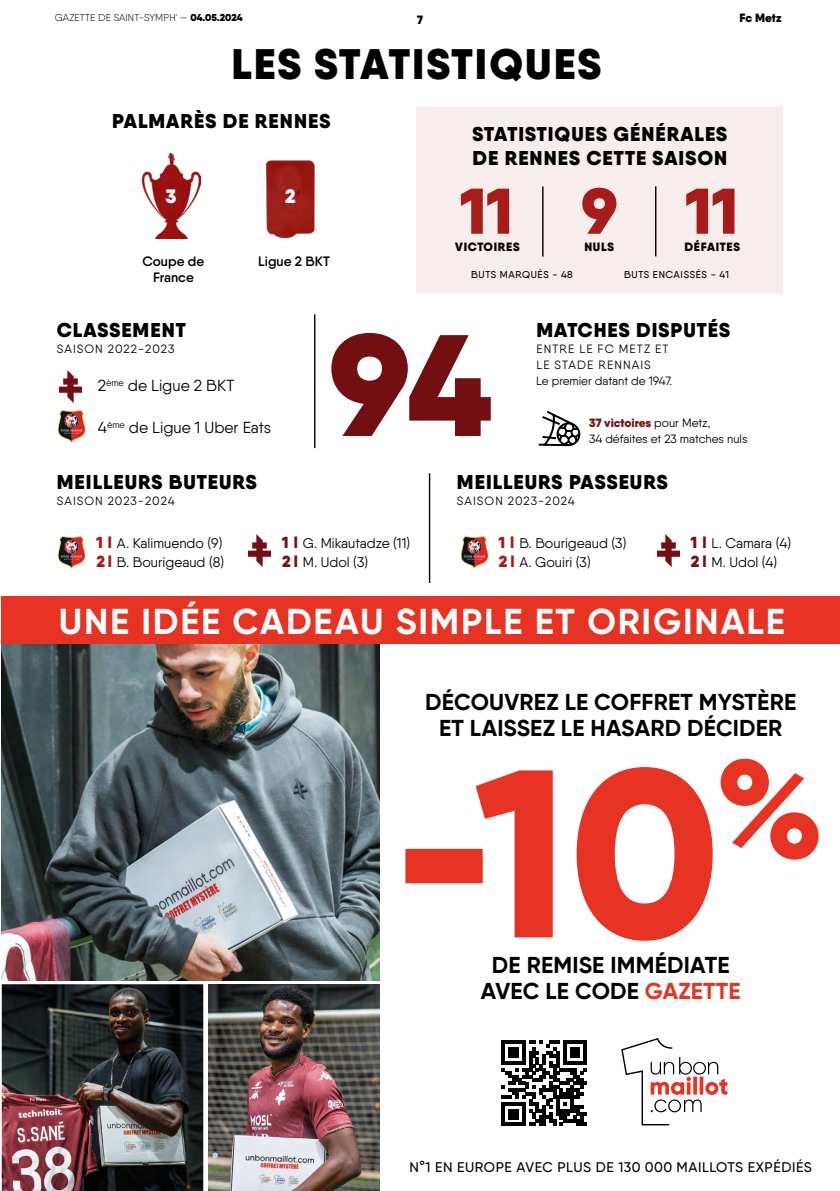
<style>
.page{position:relative;width:840px;height:1191px;background:#fff}
.page>*{position:absolute;margin:0;border:0;box-sizing:border-box;transform-origin:0 0}
.t1{font:900 144px "Qanelas";color:#720f13}
.t2{font:900 64.4px "Qanelas";color:#a81b1b}
.t3{font:900 42.6px "Qanelas";letter-spacing:.05em;color:#000}
.t4{font:700 36px "Gilroy";letter-spacing:.05em;color:#fff}
.t5{font:700 23px/26px "Gilroy";letter-spacing:.01em;color:#000;text-align:center}
.t6{font:900 20px/24px "Qanelas";letter-spacing:.05em;color:#020203}
.t7{font:900 20px "Qanelas";letter-spacing:.05em;color:#000}
.t8{font:900 19.4px "Qanelas";color:#fff}
.t9{font:16px "Qanelas";color:#000}
.t10{font:14px/19.2px "Qanelas";color:#000}
.t11{font:500 14px "Gilroy";letter-spacing:.04em;color:#000}
.t12{font:600 13.6px/16.4px "Qanelas";color:#000;text-align:center}
.t13{font:12px/16px "Qanelas";letter-spacing:.09em;color:#000}
.t14{font:12px/16px "Qanelas";color:#000}
.t15{font:12px "Qanelas";letter-spacing:.08em;color:#020203}
.t16{font:900 12px "Qanelas";letter-spacing:.06em;color:#000}
.t17{font:12px "Qanelas";letter-spacing:.08em;color:#000}
.t18{font:300 10px "Qanelas";letter-spacing:.01em;color:#000}
.t19{font:500 10px "Qanelas";letter-spacing:.06em;color:#000}
.s1{font-weight:900}
.s2{font-weight:900;color:#781615}
.s3{font-weight:900;font-size:16px;color:#a81b1b}
.s4{font-weight:900;font-size:16px;color:#711514}
.s5{color:#e63323}
</style>
<div class="page">
<img style="left:60px;top:371px;width:22px;height:32px">
<hr style="left:314px;top:314px;width:1px;height:134px;background:#000">
<svg style="left:538px;top:410px;width:43px;height:37px"></svg>
<img style="left:248px;top:535px;width:22px;height:32px">
<img style="left:657px;top:535px;width:21px;height:32px">
<hr style="left:428px;top:473px;width:2px;height:110px;background:#000">
<img style="left:2px;top:643px;width:377px;height:337px">
<svg style="left:405px;top:758px;width:413px;height:182px"></svg>
<img style="left:209px;top:984px;width:170px;height:207px">
<div style="left:2px;top:596px;width:837px;height:47px;background:#e63323"></div>
<svg style="left:501px;top:1040px;width:85px;height:86px"></svg>
<svg style="left:621px;top:1038px;width:106px;height:87px"></svg>
<img style="left:2px;top:984px;width:201px;height:207px">
<img style="left:123px;top:1139px;width:43px;height:14px">
<img style="left:107px;top:1122px;width:19px;height:6px">
<img style="left:58px;top:410px;width:26px;height:33px">
<img style="left:142px;top:153px;width:58px;height:86px">
<img style="left:265px;top:160px;width:50px;height:77px">
<div style="left:416px;top:106px;width:366px;height:188px;background:#f8eded"></div>
<hr style="left:542px;top:186px;width:1px;height:70px;background:#000">
<hr style="left:654px;top:186px;width:2px;height:70px;background:#000">
<img style="left:58px;top:537px;width:26px;height:32px">
<img style="left:461px;top:537px;width:26px;height:32px">
<p class="t18" style="left:55px;top:11px;width:189px">GAZETTE DE SAINT-SYMPH' — <span class="s1">04.05.2024</span></p>
<p class="t16" style="left:739px;top:10px;width:43px">Fc Metz</p>
<p class="t16" style="left:417px;top:12px;width:7px">7</p>
<h3 class="t3" style="left:231px;top:36px;width:371px">LES STATISTIQUES</h3>
<h3 class="t6" style="left:112px;top:109px;width:219px">PALMARÈS DE RENNES</h3>
<h3 class="t8" style="left:166px;top:184px;width:12px">3</h3>
<p class="t12" style="left:142px;top:253px;width:63px">Coupe de<br>France</p>
<h3 class="t8" style="left:285px;top:184px;width:12px">2</h3>
<p class="t12" style="left:258px;top:253px;width:73px">Ligue 2 BKT</p>
<h3 class="t6" style="left:472px;top:122px;width:256px">STATISTIQUES GÉNÉRALES<br>DE RENNES CETTE SAISON</h3>
<h2 class="t2" style="left:460px;top:169px;width:54px">11</h2>
<p class="t16" style="left:455px;top:239px;width:66px">VICTOIRES</p>
<h2 class="t2" style="left:581px;top:169px;width:38px">9</h2>
<p class="t16" style="left:584px;top:239px;width:31px">NULS</p>
<h2 class="t2" style="left:685px;top:169px;width:54px">11</h2>
<p class="t16" style="left:684px;top:239px;width:57px">DÉFAITES</p>
<p class="t19" style="left:471px;top:268px;width:103px">BUTS MARQUÉS - 48</p>
<p class="t19" style="left:623px;top:268px;width:106px">BUTS ENCAISSÉS - 41</p>
<h3 class="t7" style="left:57px;top:317px;width:130px">CLASSEMENT</h3>
<p class="t17" style="left:57px;top:341px;width:119px">SAISON 2022-2023</p>
<p class="t9" style="left:98px;top:375px;width:138px">2<sup>ème</sup> de Ligue 2 BKT</p>
<p class="t9" style="left:98px;top:418px;width:175px">4<sup>ème</sup> de Ligue 1 Uber Eats</p>
<h1 class="t1" style="left:329px;top:292px;width:164px">94</h1>
<h3 class="t7" style="left:536px;top:317px;width:195px">MATCHES DISPUTÉS</h3>
<p class="t13" style="left:536px;top:341px;width:137px">ENTRE LE FC METZ ET<br>LE STADE RENNAIS<br>Le premier datant de 1947.</p>
<p class="t14" style="left:588px;top:415px;width:160px"><span class="s2">37 victoires</span> pour Metz,<br>34 défaites et 23 matches nuls</p>
<h3 class="t6" style="left:57px;top:470px;width:201px">MEILLEURS BUTEURS</h3>
<p class="t15" style="left:57px;top:494px;width:119px">SAISON 2023-2024</p>
<p class="t10" style="left:96px;top:533px;width:129px"><span class="s3">1 l</span> A. Kalimuendo (9)<br><span class="s3">2 l</span> B. Bourigeaud (8)</p>
<p class="t10" style="left:282px;top:533px;width:129px"><span class="s4">1 l</span> G. Mikautadze (11)<br><span class="s4">2 l</span> M. Udol (3)</p>
<h3 class="t7" style="left:456px;top:469px;width:212px">MEILLEURS PASSEURS</h3>
<p class="t15" style="left:456px;top:494px;width:119px">SAISON 2023-2024</p>
<p class="t10" style="left:498px;top:533px;width:129px"><span class="s3">1 l</span> B. Bourigeaud (3)<br><span class="s3">2 l</span> A. Gouiri (3)</p>
<p class="t10" style="left:690px;top:533px;width:102px"><span class="s4">1 l</span> L. Camara (4)<br><span class="s4">2 l</span> M. Udol (4)</p>
<h3 class="t4" style="left:59px;top:599px;width:727px">UNE IDÉE CADEAU SIMPLE ET ORIGINALE</h3>
<h3 class="t5" style="left:425px;top:688px;width:372px">DÉCOUVREZ LE COFFRET MYSTÈRE<br>ET LAISSEZ LE HASARD DÉCIDER</h3>
<h3 class="t5" style="left:480px;top:951px;width:261px">DE REMISE IMMÉDIATE<br>AVEC LE CODE <span class="s5">GAZETTE</span></h3>
<p class="t11" style="left:409px;top:1158px;width:404px">N°1 EN EUROPE AVEC PLUS DE 130 000 MAILLOTS EXPÉDIÉS</p>
</div>
